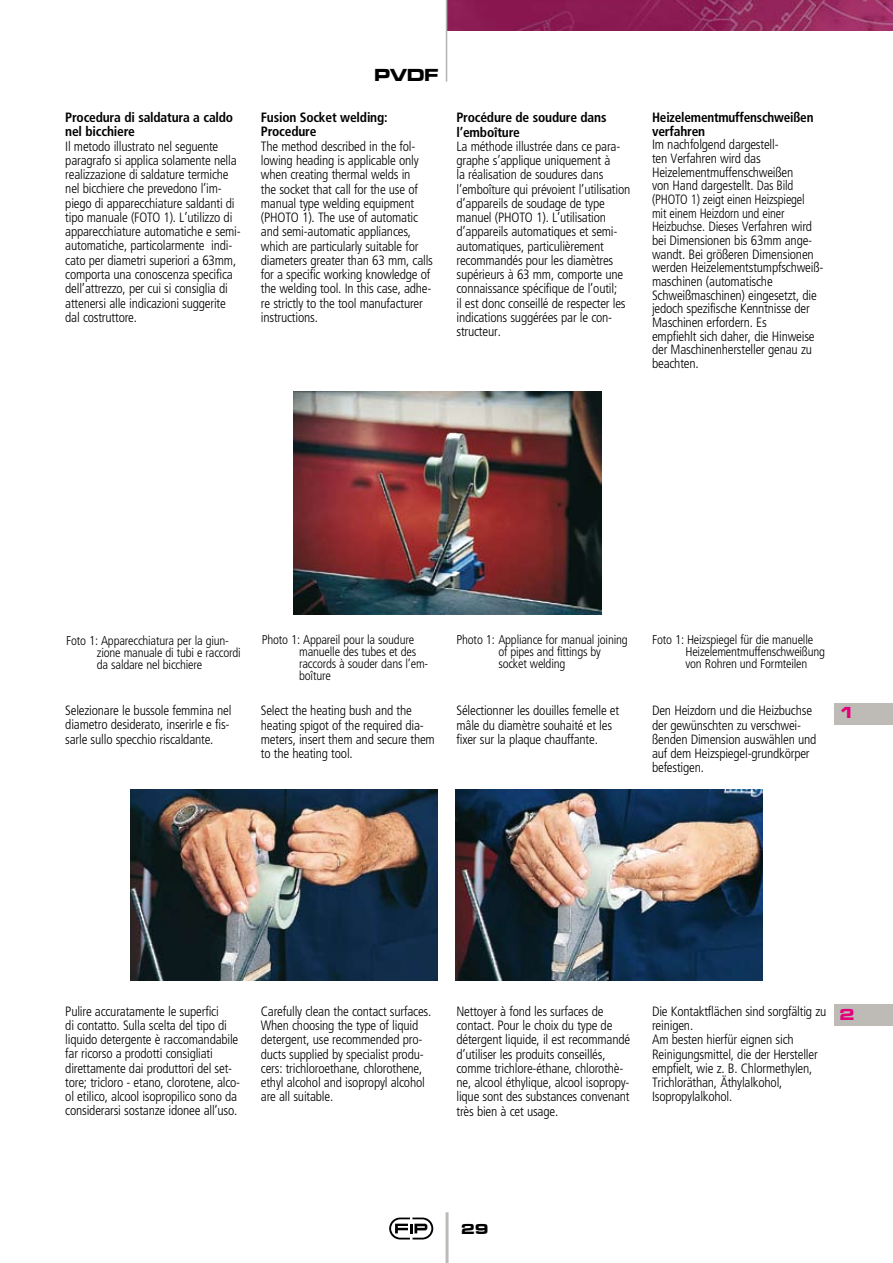
<style>
.page{position:relative;width:893px;height:1263px;background:#fff}
.page>*{position:absolute;margin:0;border:0;box-sizing:border-box;transform-origin:0 0}
.t1{font:18px "Microgramma D Bold Exte";color:#000}
.t2{font:16.5px "Microgramma D Bold Exte";color:#e3007b}
.t3{font:15px "Microgramma D Bold Exte";color:#000}
.t4{font:300 condensed 13.5px/14.2px "Frutiger";letter-spacing:-.015em;color:#000}
.t5{font:700 condensed 13.5px/14.2px "Frutiger";letter-spacing:-.015em;color:#000}
.t6{font:300 condensed 12.75px/12px "Frutiger";letter-spacing:-.015em;color:#000}
</style>
<div class="page">
<hr style="left:446px;top:1212px;width:3px;height:51px;background:#bebab6">
<svg style="left:389px;top:1217px;width:44px;height:22px"></svg>
<img style="left:447px;top:0;width:446px;height:30px">
<hr style="left:446px;top:0;width:1px;height:82px;background:#b1b3b4">
<img style="left:294px;top:391px;width:307px;height:224px">
<img style="left:455px;top:790px;width:308px;height:190px">
<img style="left:130px;top:790px;width:308px;height:190px">
<div style="left:834px;top:703px;width:59px;height:22px;background:#bebab6"></div>
<div style="left:834px;top:1004px;width:59px;height:22px;background:#bebab6"></div>
<p class="t5" style="left:65px;top:110px;width:169px">Procedura di saldatura a caldo nel bicchiere</p>
<p class="t4" style="left:65px;top:139px;width:177px">Il metodo illustrato nel seguente paragrafo si applica solamente nella realizzazione di saldature termiche nel bicchiere che prevedono l’im&shy;piego di apparecchiature saldanti di tipo manuale (FOTO 1). L’utilizzo di apparecchiature automatiche e semi&shy;automatiche, particolarmente indi&shy;cato per diametri superiori a 63mm, comporta una conoscenza specifica dell’attrezzo, per cui si consiglia di attenersi alle indicazioni suggerite dal costruttore.</p>
<h1 class="t1" style="left:375px;top:63px;width:65px">PVDF</h1>
<p class="t5" style="left:261px;top:110px;width:128px">Fusion Socket welding:<br>Procedure</p>
<p class="t4" style="left:261px;top:139px;width:174px">The method described in the fol&shy;lowing heading is applicable only when creating thermal welds in<br>the socket that call for the use of manual type welding equipment (PHOTO 1). The use of automatic and semi-automatic appliances, which are particularly suitable for diameters greater than 63 mm, calls for a specific working knowledge of the welding tool. In this case, adhe&shy;re strictly to the tool manufacturer instructions.</p>
<p class="t5" style="left:456px;top:111px;width:151px">Procédure de soudure dans l’emboîture</p>
<p class="t4" style="left:456px;top:139px;width:175px">La méthode illustrée dans ce para&shy;graphe s’applique uniquement à<br>la réalisation de soudures dans l’emboîture qui prévoient l’utilisation d’appareils de soudage de type manuel (PHOTO 1). L’utilisation d’appareils automatiques et semi&shy;automatiques, particulièrement recommandés pour les diamètres supérieurs à 63 mm, comporte une connaissance spécifique de l’outil;<br>il est donc conseillé de respecter les indications suggérées par le con&shy;structeur.</p>
<p class="t5" style="left:652px;top:111px;width:163px;line-height:13.6px">Heizelementmuffenschweißen verfahren</p>
<p class="t4" style="left:652px;top:138px;width:173px;line-height:13.6px">Im nachfolgend dargestell-<br>ten Verfahren wird das<br>Heizelementmuffenschweißen<br>von Hand dargestellt. Das Bild (PHOTO 1) zeigt einen Heizspiegel<br>mit einem Heizdorn und einer<br>Heizbuchse. Dieses Verfahren wird bei Dimensionen bis 63mm ange&shy;wandt. Bei größeren Dimensionen werden Heizelementstumpfschweiß&shy;maschinen (automatische<br>Schweißmaschinen) eingesetzt, die jedoch spezifische Kenntnisse der<br>Maschinen erfordern. Es<br>empfiehlt sich daher, die Hinweise der Maschinenhersteller genau zu beachten.</p>
<p class="t6" style="left:97px;top:634px;width:145px;text-indent:-31px">Foto 1: Apparecchiatura per la giun&shy;zione manuale di tubi e raccordi da saldare nel bicchiere</p>
<p class="t6" style="left:299px;top:633px;width:131px;text-indent:-37px">Photo 1: Appareil pour la soudure manuelle des tubes et des raccords à souder dans l’em&shy;boîture</p>
<p class="t6" style="left:498px;top:633px;width:131px;text-indent:-42px">Photo 1: Appliance for manual joining of pipes and fittings by socket welding</p>
<p class="t6" style="left:685px;top:633px;width:141px;text-indent:-33px">Foto 1: Heizspiegel für die manuelle<br>Heizelementmuffenschweißung von Rohren und Formteilen</p>
<p class="t4" style="left:65px;top:704px;width:168px">Selezionare le bussole femmina nel diametro desiderato, inserirle e fis&shy;sarle sullo specchio riscaldante.</p>
<p class="t4" style="left:456px;top:704px;width:164px">Sélectionner les douilles femelle et mâle du diamètre souhaité et les fixer sur la plaque chauffante.</p>
<p class="t4" style="left:261px;top:704px;width:175px">Select the heating bush and the heating spigot of the required dia&shy;meters, insert them and secure them to the heating tool.</p>
<p class="t4" style="left:652px;top:704px;width:166px">Den Heizdorn und die Heizbuchse der gewünschten zu verschwei&shy;ßenden Dimension auswählen und auf dem Heizspiegel-grundkörper befestigen.</p>
<p class="t2" style="left:840px;top:702px;width:16px">1</p>
<p class="t4" style="left:65px;top:1004px;width:177px">Pulire accuratamente le superfici<br>di contatto. Sulla scelta del tipo di liquido detergente è raccomandabile far ricorso a prodotti consigliati direttamente dai produttori del set&shy;tore; tricloro - etano, clorotene, alco&shy;ol etilico, alcool isopropilico sono da considerarsi sostanze idonee all’uso.</p>
<p class="t4" style="left:261px;top:1004px;width:172px">Carefully clean the contact surfaces.<br>When choosing the type of liquid detergent, use recommended pro&shy;ducts supplied by specialist produ&shy;cers: trichloroethane, chlorothene, ethyl alcohol and isopropyl alcohol are all suitable.</p>
<p class="t4" style="left:456px;top:1004px;width:175px">Nettoyer à fond les surfaces de contact. Pour le choix du type de détergent liquide, il est recommandé d’utiliser les produits conseillés, comme trichlore-éthane, chlorothè&shy;ne, alcool éthylique, alcool isopropy&shy;lique sont des substances convenant très bien à cet usage.</p>
<p class="t4" style="left:652px;top:1004px;width:176px">Die Kontaktflächen sind sorgfältig zu reinigen.<br>Am besten hierfür eignen sich<br>Reinigungsmittel, die der Hersteller empfielt, wie z. B. Chlormethylen,<br>Trichloräthan, Äthylalkohol,<br>Isopropylalkohol.</p>
<p class="t2" style="left:840px;top:1003px;width:16px">2</p>
<p class="t3" style="left:461px;top:1218px;width:29px">29</p>
</div>
